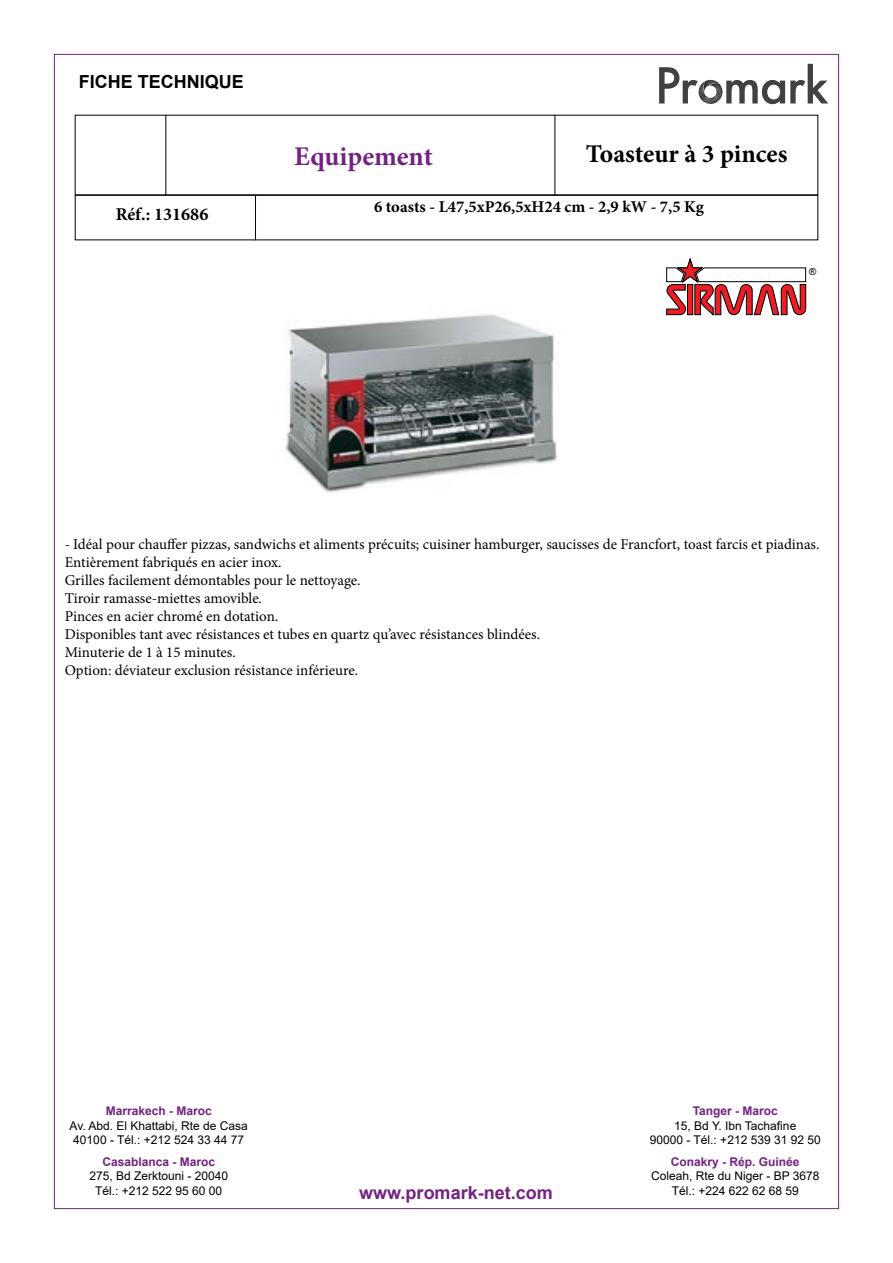
<style>
.page{position:relative;width:893px;height:1263px;background:#fff}
.page>*{position:absolute;margin:0;border:0;box-sizing:border-box;transform-origin:0 0}
.t1{font:700 27px "Minion Pro";letter-spacing:-.005em;color:#742282}
.t2{font:700 25.5px "Minion Pro";color:#000}
.t3{font:700 18px "Arial";color:#742282}
.t4{font:700 18px "Arial";color:#000}
.t5{font:700 18px "Minion Pro";color:#000}
.t6{font:700 16.5px "Minion Pro";color:#000}
.t7{font:15px/18px "Minion Pro";color:#000}
.t8{font:12px/14.4px "Arial";color:#000;text-align:center}
.t9{font:700 12px "Arial";color:#742282}
.t10{font:9.6px "Arial";color:#000}
</style>
<div class="page">
<svg style="left:659px;top:64px;width:169px;height:40px"></svg>
<div style="left:75px;top:195px;width:743px;height:45px;border:1px solid #000"></div>
<hr style="left:165px;top:115px;width:1px;height:81px;background:#000">
<hr style="left:555px;top:115px;width:1px;height:80px;background:#000">
<hr style="left:255px;top:196px;width:1px;height:44px;background:#000">
<svg style="left:666px;top:258px;width:140px;height:58px"></svg>
<img style="left:285px;top:314px;width:273px;height:178px">
<p class="t4" style="left:79px;top:69px;width:167px">FICHE TECHNIQUE</p>
<p class="t5" style="left:116px;top:201px;width:94px">Réf.: 131686</p>
<h1 class="t1" style="left:294px;top:137px;width:140px">Equipement</h1>
<h2 class="t2" style="left:586px;top:136px;width:203px">Toasteur à 3 pinces</h2>
<p class="t6" style="left:374px;top:195px;width:331px">6 toasts - L47,5xP26,5xH24 cm - 2,9 kW - 7,5 Kg</p>
<p class="t10" style="left:809px;top:265px;width:9px">®</p>
<p class="t7" style="left:65px;top:535px;width:756px">- Idéal pour chauffer pizzas, sandwichs et aliments précuits; cuisiner hamburger, saucisses de Francfort, toast farcis et piadinas.<br>Entièrement fabriqués en acier inox.<br>Grilles facilement démontables pour le nettoyage.<br>Tiroir ramasse-miettes amovible.<br>Pinces en acier chromé en dotation.<br>Disponibles tant avec résistances et tubes en quartz qu’avec résistances blindées.<br>Minuterie de 1 à 15 minutes.<br>Option: déviateur exclusion résistance inférieure.</p>
<p class="t9" style="left:106px;top:1102px;width:108px">Marrakech - Maroc</p>
<p class="t8" style="left:70px;top:1118px;width:180px">Av. Abd. El Khattabi, Rte de Casa<br>40100 - Tél.: +212 524 33 44 77</p>
<p class="t9" style="left:102px;top:1153px;width:114px">Casablanca - Maroc</p>
<p class="t8" style="left:89px;top:1169px;width:140px">275, Bd Zerktouni - 20040<br>Tél.: +212 522 95 60 00</p>
<p class="t3" style="left:359px;top:1179px;width:195px">www.promark-net.com</p>
<p class="t9" style="left:693px;top:1102px;width:87px">Tanger - Maroc</p>
<p class="t8" style="left:650px;top:1118px;width:172px">15, Bd Y. Ibn Tachafine<br>90000 - Tél.: +212 539 31 92 50</p>
<p class="t9" style="left:671px;top:1153px;width:130px">Conakry - Rép. Guinée</p>
<p class="t8" style="left:651px;top:1169px;width:170px">Coleah, Rte du Niger - BP 3678<br>Tél.: +224 622 62 68 59</p>
</div>
